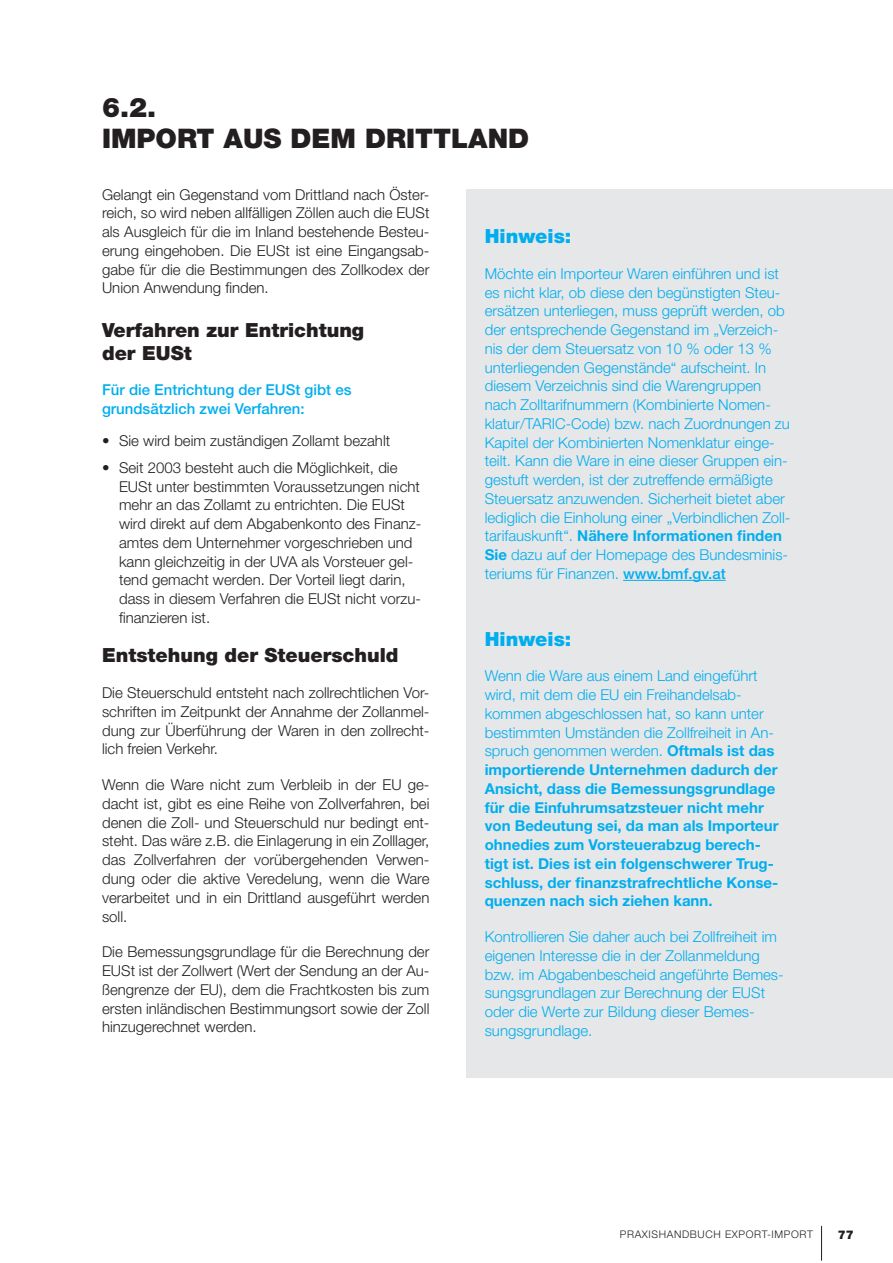
<style>
.page{position:relative;width:893px;height:1263px;background:#fff}
.page>*{position:absolute;margin:0;border:0;box-sizing:border-box;transform-origin:0 0}
.t1{font:900 27px/31.5px "Helvetica Neue LT Std";color:#231f20}
.t2{font:900 19.5px/22.5px "Helvetica Neue LT Std";color:#231f20}
.t3{font:900 19.5px "Helvetica Neue LT Std";color:#00aeef}
.t4{font:300 15px/18.8px "Helvetica Neue LT Std";color:#231f20;text-align:justify}
.t5{font:300 15px/18.8px "Helvetica Neue LT Std";color:#00aeef}
.t6{font:700 15px/18.8px "Helvetica Neue LT Std";color:#00aeef}
.t7{font:500 15px/18.8px "Helvetica Neue LT Std";color:#00aeef}
.t8{font:900 12px "Helvetica Neue LT Std";color:#231f20}
.t9{font:300 10.5px "Helvetica Neue LT Std";letter-spacing:.06em;color:#231f20}
.s1{font-weight:700}
.s2{font-weight:500}
.s3{font-weight:300}
</style>
<div class="page">
<hr style="left:821px;top:1226px;width:1px;height:34px;background:#231f20">
<div style="left:466px;top:189px;width:427px;height:888px;background:#e6e7e9"></div>
<hr style="left:623px;top:580px;width:103px;height:1px;background:#00aeef">
<h1 class="t1" style="left:102px;top:91px;width:429px">6.2.<br>IMPORT AUS DEM DRITTLAND</h1>
<p class="t4" style="left:102px;top:185px;width:329px">Gelangt ein Gegenstand vom Drittland nach Öster&shy;reich, so wird neben allfälligen Zöllen auch die EUSt als Ausgleich für die im Inland bestehende Besteu&shy;erung eingehoben. Die EUSt ist eine Eingangsab&shy;gabe für die die Bestimmungen des Zollkodex der Union Anwendung finden.</p>
<h2 class="t2" style="left:102px;top:319px;width:264px">Verfahren zur Entrichtung der EUSt</h2>
<p class="t7" style="left:102px;top:380px;width:251px">Für die Entrichtung der EUSt gibt es grundsätzlich zwei Verfahren:</p>
<p class="t4" style="left:102px;top:431px;width:290px">• Sie wird beim zuständigen Zollamt bezahlt</p>
<p class="t4" style="left:119px;top:458px;width:304px;text-align:left;text-indent:-17px">• Seit 2003 besteht auch die Möglichkeit, die EUSt unter bestimmten Voraussetzungen nicht mehr an das Zollamt zu entrichten. Die EUSt wird direkt auf dem Abgabenkonto des Finanz&shy;amtes dem Unternehmer vorgeschrieben und kann gleichzeitig in der UVA als Vorsteuer gel&shy;tend gemacht werden. Der Vorteil liegt darin, dass in diesem Verfahren die EUSt nicht vorzu&shy;finanzieren ist.</p>
<h2 class="t2" style="left:102px;top:644px;width:298px">Entstehung der Steuerschuld</h2>
<p class="t4" style="left:102px;top:683px;width:329px">Die Steuerschuld entsteht nach zollrechtlichen Vor&shy;schriften im Zeitpunkt der Annahme der Zollanmel&shy;dung zur Überführung der Waren in den zollrecht&shy;lich freien Verkehr.</p>
<p class="t4" style="left:102px;top:775px;width:329px">Wenn die Ware nicht zum Verbleib in der EU ge&shy;dacht ist, gibt es eine Reihe von Zollverfahren, bei denen die Zoll- und Steuerschuld nur bedingt ent&shy;steht. Das wäre z.B. die Einlagerung in ein Zolllager, das Zollverfahren der vorübergehenden Verwen&shy;dung oder die aktive Veredelung, wenn die Ware verarbeitet und in ein Drittland ausgeführt werden soll.</p>
<p class="t4" style="left:102px;top:942px;width:329px">Die Bemessungsgrundlage für die Berechnung der EUSt ist der Zollwert (Wert der Sendung an der Au&shy;ßengrenze der EU), dem die Frachtkosten bis zum ersten inländischen Bestimmungsort sowie der Zoll hinzugerechnet werden.</p>
<h2 class="t3" style="left:485px;top:224px;width:88px">Hinweis:</h2>
<p class="t5" style="left:485px;top:264px;width:307px">Möchte ein Importeur Waren einführen und ist es nicht klar, ob diese den begünstigten Steu&shy;ersätzen unterliegen, muss geprüft werden, ob der entsprechende Gegenstand im „Verzeich&shy;nis der dem Steuersatz von 10 % oder 13 % unterliegenden Gegenstände“ aufscheint. In diesem Verzeichnis sind die Warengruppen nach Zolltarifnummern (Kombinierte Nomen&shy;klatur/TARIC-Code) bzw. nach Zuordnungen zu Kapitel der Kombinierten Nomenklatur einge&shy;teilt. Kann die Ware in eine dieser Gruppen ein&shy;gestuft werden, ist der zutreffende ermäßigte Steuersatz anzuwenden. Sicherheit bietet aber lediglich die Einholung einer „Verbindlichen Zoll&shy;tarifauskunft“. <span class="s1">Nähere Informationen finden Sie</span> dazu auf der Homepage des Bundesminis&shy;teriums für Finanzen. <span class="s2">www.bmf.gv.at</span></p>
<h2 class="t3" style="left:485px;top:627px;width:88px">Hinweis:</h2>
<p class="t6" style="left:485px;top:666px;width:295px"><span class="s3">Wenn die Ware aus einem Land eingeführt wird, mit dem die EU ein Freihandelsab&shy;kommen abgeschlossen hat, so kann unter bestimmten Umständen die Zollfreiheit in An&shy;spruch genommen werden.</span> Oftmals ist das importierende Unternehmen dadurch der Ansicht, dass die Bemessungsgrundlage für die Einfuhrumsatzsteuer nicht mehr von Bedeutung sei, da man als Importeur ohnedies zum Vorsteuerabzug berech&shy;tigt ist. Dies ist ein folgenschwerer Trug&shy;schluss, der finanzstrafrechtliche Konse&shy;quenzen nach sich ziehen kann.</p>
<p class="t5" style="left:485px;top:927px;width:300px">Kontrollieren Sie daher auch bei Zollfreiheit im eigenen Interesse die in der Zollanmeldung bzw. im Abgabenbescheid angeführte Bemes&shy;sungsgrundlagen zur Berechnung der EUSt oder die Werte zur Bildung dieser Bemes&shy;sungsgrundlage.</p>
<p class="t9" style="left:620px;top:1227px;width:195px">PRAXISHANDBUCH EXPORT-IMPORT</p>
<p class="t8" style="left:838px;top:1227px;width:18px">77</p>
</div>
